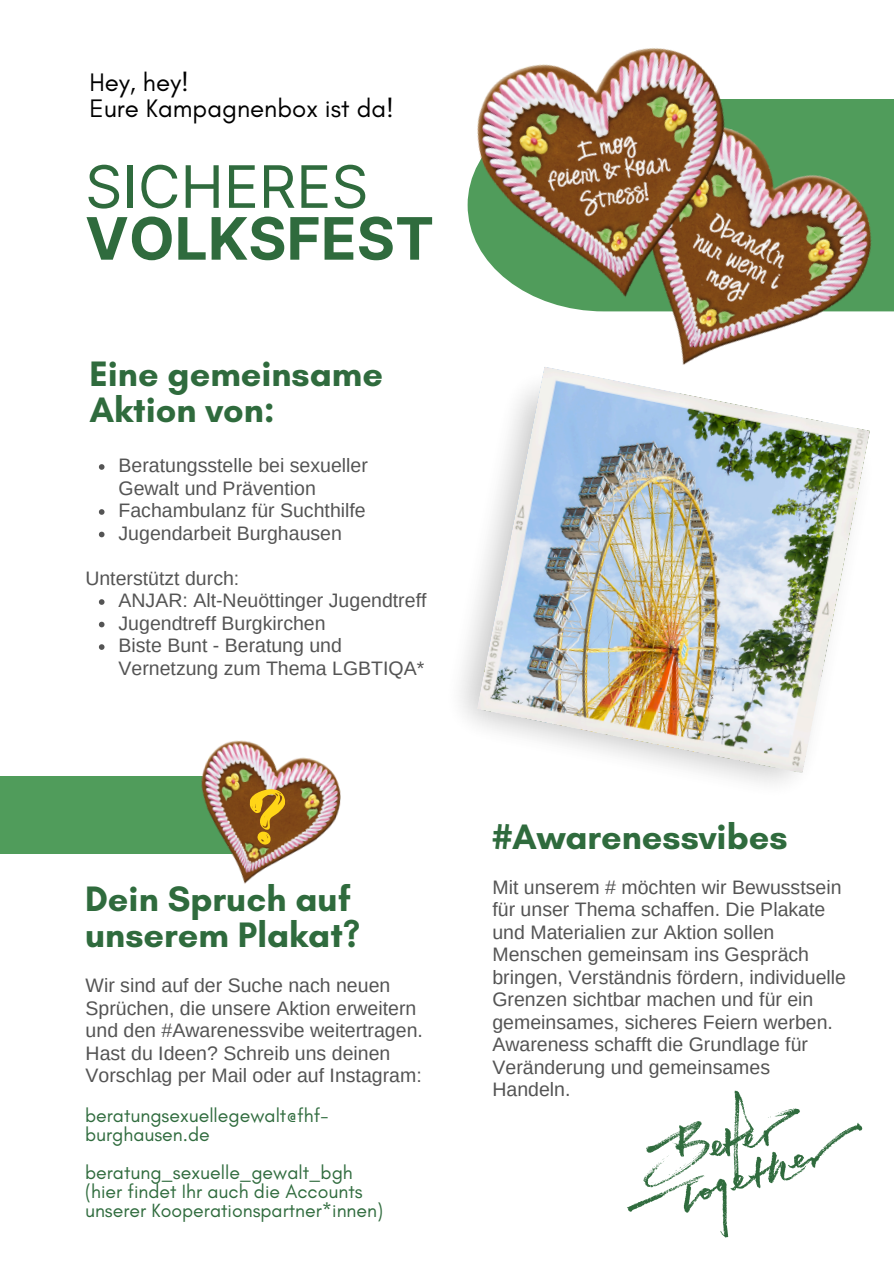
<style>
.page{position:relative;width:894px;height:1264px;background:#fff}
.page>*{position:absolute;margin:0;border:0;box-sizing:border-box;transform-origin:0 0}
.t1{font:700 58.5px "Inter";color:#2f6b3d}
.t2{font:58.5px "Inter";color:#2f6b3d}
.t3{font:700 36px/36px "Glacial Indifference";color:#2f6b3d}
.t4{font:25.8px/25.5px "Glacial Indifference";color:#000}
.t5{font:19.5px/22.5px "Arimo";color:#545454}
.t6{font:19.5px/19.2px "Glacial Indifference";color:#2f6b3d}
</style>
<div class="page">
<img style="left:476px;top:366px;width:393px;height:407px">
<img style="left:587px;top:104px;width:306px;height:316px">
<img style="left:467px;top:48px;width:306px;height:285px">
<div style="left:0;top:776px;width:257px;height:78px;background:#509c5b"></div>
<img style="left:201px;top:740px;width:140px;height:144px">
<svg style="left:246px;top:786px;width:41px;height:59px"></svg>
<svg style="left:627px;top:1090px;width:236px;height:148px"></svg>
<svg style="left:99px;top:464px;width:5px;height:6px"></svg>
<svg style="left:99px;top:509px;width:5px;height:6px"></svg>
<svg style="left:99px;top:531px;width:5px;height:6px"></svg>
<svg style="left:99px;top:599px;width:5px;height:6px"></svg>
<svg style="left:99px;top:621px;width:5px;height:6px"></svg>
<svg style="left:99px;top:644px;width:5px;height:6px"></svg>
<h3 class="t4" style="left:89px;top:70px;width:306px">Hey, hey!<br>Eure Kampagnenbox ist da!</h3>
<p class="t2" style="left:85px;top:152px;width:285px">SICHERES</p>
<h3 class="t1" style="left:85px;top:203px;width:350px">VOLKSFEST</h3>
<p class="t3" style="left:89px;top:355px;width:295px">Eine gemeinsame<br>Aktion von:</p>
<p class="t5" style="left:118px;top:454px;width:251px">Beratungsstelle bei sexueller<br>Gewalt und Prävention</p>
<p class="t5" style="left:118px;top:499px;width:249px">Fachambulanz für Suchthilfe</p>
<p class="t5" style="left:118px;top:521px;width:225px">Jugendarbeit Burghausen</p>
<p class="t5" style="left:85px;top:566px;width:155px">Unterstützt durch:</p>
<p class="t5" style="left:118px;top:589px;width:309px">ANJAR: Alt-Neuöttinger Jugendtreff</p>
<p class="t5" style="left:118px;top:611px;width:208px">Jugendtreff Burgkirchen</p>
<p class="t5" style="left:118px;top:634px;width:307px">Biste Bunt - Beratung und<br>Vernetzung zum Thema LGBTIQA*</p>
<h1 class="t3" style="left:85px;top:880px;width:277px">Dein Spruch auf unserem Plakat?</h1>
<p class="t5" style="left:86px;top:974px;width:339px">Wir sind auf der Suche nach neuen Sprüchen, die unsere Aktion erweitern und den #Awarenessvibe weitertragen.<br>Hast du Ideen? Schreib uns deinen Vorschlag per Mail oder auf Instagram:</p>
<h3 class="t6" style="left:85px;top:1105px;width:245px">beratungsexuellegewalt@fhf&shy;burghausen.de</h3>
<p class="t6" style="left:85px;top:1162px;width:269px">beratung_sexuelle_gewalt_bgh</p>
<p class="t6" style="left:85px;top:1181px;width:299px">(hier findet Ihr auch die Accounts unserer Kooperationspartner*innen)</p>
<p class="t3" style="left:492px;top:818px;width:296px">#Awarenessvibes</p>
<p class="t5" style="left:492px;top:875px;width:355px">Mit unserem # möchten wir Bewusstsein für unser Thema schaffen. Die Plakate und Materialien zur Aktion sollen Menschen gemeinsam ins Gespräch bringen, Verständnis fördern, individuelle Grenzen sichtbar machen und für ein gemeinsames, sicheres Feiern werben.<br>Awareness schafft die Grundlage für Veränderung und gemeinsames Handeln.</p>
</div>
